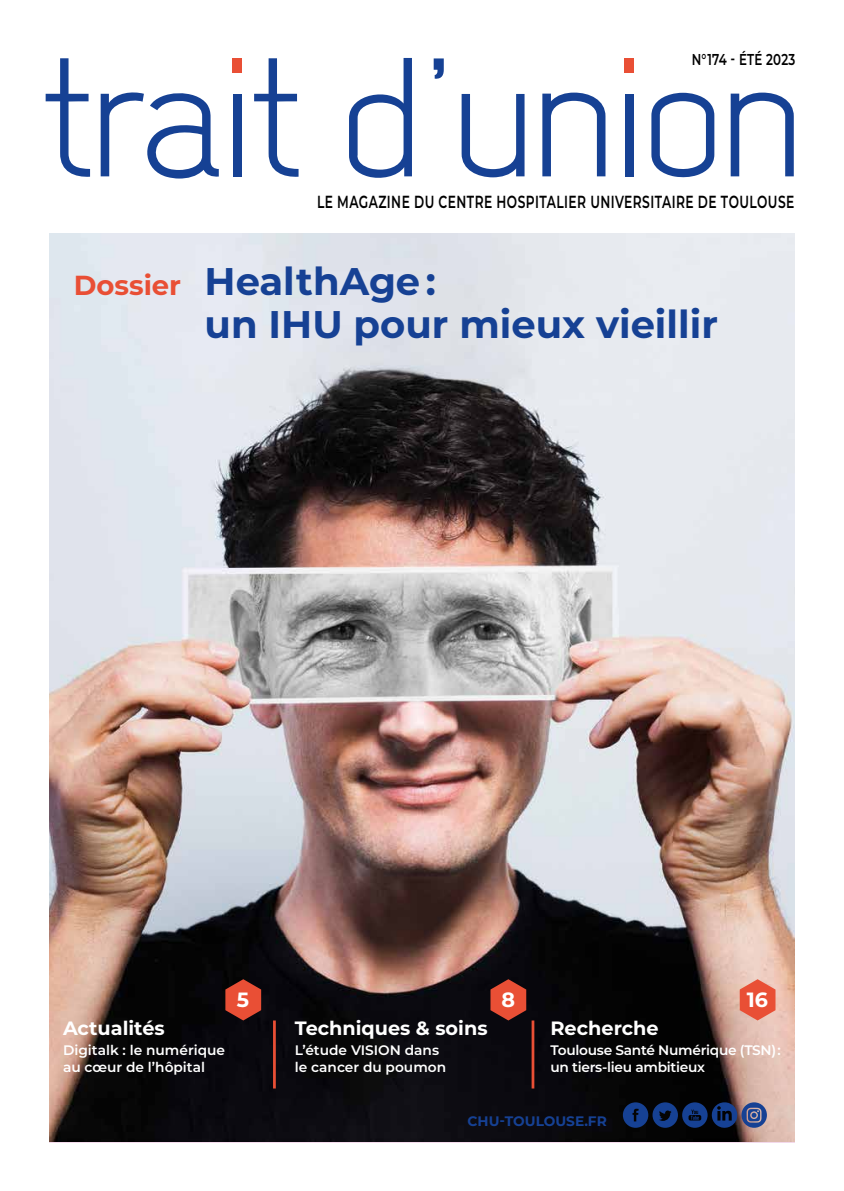
<style>
.page{position:relative;width:844px;height:1191px;background:#fff}
.page>*{position:absolute;margin:0;border:0;box-sizing:border-box;transform-origin:0 0}
.t1{font:700 38.5px/42.2px "Montserrat";color:#164194}
.t2{font:700 20.65px "Montserrat";color:#fff}
.t3{font:700 19.25px "Montserrat";color:#fff}
.t4{font:600 17.5px "Montserrat";letter-spacing:.035em;color:#000;scale:.7 1}
.t5{font:600 15.75px "Montserrat";letter-spacing:.02em;color:#000;scale:.75 1}
.t6{font:600 13.83px/16.4px "Montserrat";color:#fff}
.t7{font:600 13.83px/16.4px "Montserrat";letter-spacing:-.02em;color:#fff}
.t8{font:700 13.83px "Montserrat";color:#164194}
.s1{font-size:27.47px;color:#e94f35}
</style>
<div class="page">
<img style="left:49px;top:233px;width:745px;height:908px">
<svg style="left:46px;top:58px;width:747px;height:121px"></svg>
<div style="left:233px;top:94px;width:8px;height:82px;background:#164194"></div>
<div style="left:232px;top:58px;width:10px;height:15px;background:#e94f35"></div>
<div style="left:624px;top:94px;width:9px;height:82px;background:#164194"></div>
<div style="left:624px;top:58px;width:10px;height:15px;background:#e94f35"></div>
<svg style="left:225px;top:979px;width:36px;height:41px"></svg>
<hr style="left:273px;top:1020px;width:3px;height:68px;background:#e94f35">
<hr style="left:531px;top:1020px;width:3px;height:68px;background:#e94f35">
<svg style="left:490px;top:979px;width:36px;height:41px"></svg>
<svg style="left:739px;top:979px;width:36px;height:41px"></svg>
<svg style="left:622px;top:1102px;width:144px;height:25px;background:#1e3364"></svg>
<p class="t5" style="left:691px;top:48px;width:140px">N°174 - ÉTÉ 2023</p>
<p class="t4" style="left:317px;top:189px;width:683px">LE MAGAZINE DU CENTRE HOSPITALIER UNIVERSITAIRE DE TOULOUSE</p>
<h1 class="t1" style="left:204px;top:259px;width:515px;text-indent:-131px"><span class="s1">Dossier</span> HealthAge :<br>un IHU pour mieux vieillir</h1>
<h3 class="t3" style="left:63px;top:1013px;width:103px">Actualités</h3>
<p class="t6" style="left:63px;top:1041px;width:163px">Digitalk : le numérique au cœur de l’hôpital</p>
<h2 class="t2" style="left:237px;top:984px;width:14px">5</h2>
<h2 class="t2" style="left:501px;top:984px;width:15px">8</h2>
<h2 class="t2" style="left:746px;top:984px;width:23px">16</h2>
<h3 class="t3" style="left:295px;top:1013px;width:194px">Techniques &amp; soins</h3>
<p class="t6" style="left:295px;top:1041px;width:153px">L’étude VISION dans le cancer du poumon</p>
<h3 class="t3" style="left:550px;top:1013px;width:110px">Recherche</h3>
<p class="t7" style="left:550px;top:1041px;width:232px">Toulouse Santé Numérique (TSN) : un tiers-lieu ambitieux</p>
<p class="t8" style="left:467px;top:1110px;width:141px">CHU-TOULOUSE.FR</p>
</div>
